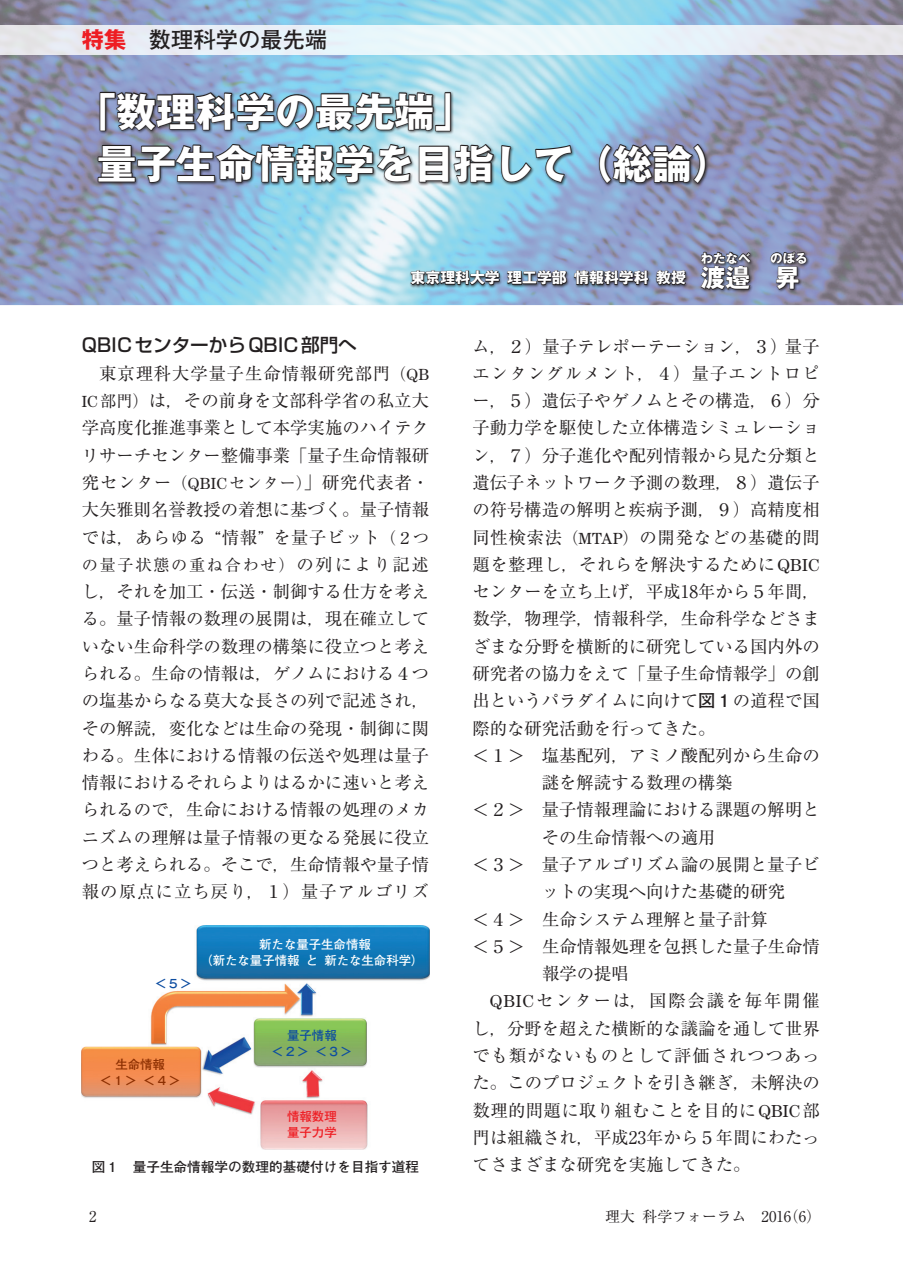
<style>
.page{position:relative;width:903px;height:1275px;background:#fff}
.page>*{position:absolute;margin:0;border:0;box-sizing:border-box;transform-origin:0 0}
.t1{font:700 39.73px/52.1px "Gothic MB101 Pr 6 N";color:#fff}
.t2{font:700 24.85px "Gothic MB101 Pr 6 N";color:#fff}
.t3{font:700 22.4px "Futo Go B101 Pr 6 N";color:#231f20}
.t4{font:500 18.55px "Shin Go Pr 6 N";color:#231f20}
.t5{font:17.32px/27.3px "Ryumin Pr 6 N";color:#231f20;text-align:justify}
.t6{font:17.32px "Ryumin Pr 6 N";letter-spacing:.045em;color:#231f20}
.t7{font:17.32px "Ryumin Pr 6 N";letter-spacing:.03em;color:#231f20}
.t8{font:17.32px "Ryumin Pr 6 N";letter-spacing:.02em;color:#231f20}
.t9{font:17.32px "Ryumin Pr 6 N";letter-spacing:.06em;color:#231f20}
.t10{font:17.32px "Ryumin Pr 6 N";letter-spacing:.1em;color:#231f20}
.t11{font:17.32px "Ryumin Pr 6 N";letter-spacing:.055em;color:#231f20}
.t12{font:16.1px "Ryumin Pr 6 N";letter-spacing:.11em;color:#231f20}
.t13{font:14.88px "Ryumin Pr 6 N";color:#231f20}
.t14{font:700 14.88px "Gothic MB101 Pr 6 N";color:#fff}
.t15{font:700 13.65px "Futo Go B101 Pr 6 N";color:#231f20}
.t16{font:700 12.42px/16.1px "Futo Go B101 Pr 6 N";color:#fff;text-align:center}
.t17{font:700 12.42px/16.1px "Futo Go B101 Pr 6 N";color:#0d4da1;text-align:center}
.t18{font:700 12.42px/16.1px "Futo Go B101 Pr 6 N";color:#8c2f01;text-align:center}
.t19{font:700 12.42px/16.1px "Futo Go B101 Pr 6 N";color:#ee1d23}
.t20{font:700 12.42px "Gothic MB101 Pr 6 N";color:#fff}
.s1{font-family:"Gothic MB101 Pr 6 N";color:#ee1d23}
.s2{font-size:24.85px}
.s3{font-size:16.1px}
.s4{font-family:"Century Std";font-size:16.1px}
.s5{font-size:17.32px}
.s6{font-family:"Century Std"}
.s7{font-family:"Futo Go B101 Pr 6 N";font-weight:700}
</style>
<div class="page">
<img style="left:82px;top:926px;width:347px;height:224px">
<img style="left:0;top:0;width:903px;height:305px">
<svg style="left:0;top:25px;width:903px;height:30px;background:#e8eff5"></svg>
<div style="left:96px;top:90px;width:613px;height:97px;background:#231f20;opacity:.8"></div>
<svg style="left:99px;top:91px;width:353px;height:45px;background:#536371"></svg>
<svg style="left:97px;top:142px;width:476px;height:43px;background:#5a6c78"></svg>
<svg style="left:598px;top:142px;width:109px;height:44px;background:#4b4e5d"></svg>
<div style="left:409px;top:250px;width:402px;height:43px;background:#231f20;opacity:.8"></div>
<svg style="left:408px;top:269px;width:92px;height:23px;background:#5a7a89"></svg>
<svg style="left:506px;top:269px;width:61px;height:23px"></svg>
<svg style="left:573px;top:269px;width:115px;height:36px;background:#6c7794"></svg>
<svg style="left:700px;top:251px;width:52px;height:40px;background:#494a58"></svg>
<svg style="left:770px;top:248px;width:37px;height:42px;background:#5b5c72"></svg>
<p class="t3" style="left:82px;top:22px;width:247px"><span class="s1">特集</span>　数理科学の最先端</p>
<h1 class="t1" style="left:97px;top:84px;width:636px;text-indent:-20px">「数理科学の最先端」<br>量子生命情報学を目指して（総論）</h1>
<p class="t20" style="left:770px;top:248px;width:39px">のぼる</p>
<p class="t20" style="left:701px;top:248px;width:51px">わたなべ</p>
<h2 class="t2" style="left:725px;top:257px;width:76px">邉 昇</h2>
<p class="t14" style="left:410px;top:265px;width:316px">東京理科大学理工学部情報科学科教授 <span class="s2">渡</span></p>
<p class="t4" style="left:82px;top:330px;width:276px">QBICセンターからQBIC部門へ</p>
<p class="t5" style="left:82px;top:359px;width:349px;text-indent:17px">東京理科大学量子生命情報研究部門<span class="s3">（</span><span class="s4">QB IC</span><span class="s3">部門）</span>は，その前身を文部科学省の私立大学高度化推進事業として本学実施のハイテクリサーチセンター整備事業「量子生命情報研究センター<span class="s3">（</span><span class="s4">QBIC</span><span class="s3">センター）</span>」研究代表者・大矢雅則名誉教授の着想に基づく。量子情報では，あらゆる “情報” を量子ビット<span class="s3">（２つ</span></p>
<p class="t12" style="left:82px;top:552px;width:349px">の量子状態の重ね合わせ）<span class="s5">の列により記述</span></p>
<p class="t5" style="left:82px;top:577px;width:349px">し，それを加工・伝送・制御する仕方を考える。量子情報の数理の展開は，現在確立していない生命科学の数理の構築に役立つと考えられる。生命の情報は，ゲノムにおける４つの塩基からなる莫大な長さの列で記述され，その解読，変化などは生命の発現・制御に関わる。生体における情報の伝送や処理は量子情報におけるそれらよりはるかに速いと考えられるので，生命における情報の処理のメカニズムの理解は量子情報の更なる発展に役立つと考えられる。そこで，生命情報や量子情報の原点に立ち戻り，１）量子アルゴリズ</p>
<p class="t17" style="left:155px;top:975px;width:39px">＜５＞</p>
<p class="t18" style="left:100px;top:1056px;width:82px">生命情報<br>＜１＞＜４＞</p>
<p class="t16" style="left:200px;top:935px;width:225px">新たな量子生命情報<br>（新たな量子情報と新たな生命科学）</p>
<p class="t17" style="left:272px;top:1027px;width:82px">量子情報<br>＜２＞＜３＞</p>
<p class="t19" style="left:287px;top:1108px;width:51px">情報数理量子力学</p>
<p class="t5" style="left:472px;top:332px;width:349px">ム，２）量子テレポーテーション，３）量子</p>
<p class="t9" style="left:472px;top:360px;width:349px">エンタングルメント，４）量子エントロピ</p>
<p class="t5" style="left:472px;top:386px;width:349px">ー，５）遺伝子やゲノムとその構造，６）分</p>
<p class="t5" style="left:472px;top:413px;width:349px">子動力学を駆使した立体構造シミュレーショ</p>
<p class="t5" style="left:472px;top:441px;width:349px">ン，７）分子進化や配列情報から見た分類と</p>
<p class="t5" style="left:472px;top:468px;width:349px">遺伝子ネットワーク予測の数理，８）遺伝子</p>
<p class="t5" style="left:472px;top:495px;width:349px">の符号構造の解明と疾病予測，９）高精度相</p>
<p class="t6" style="left:472px;top:523px;width:349px">同性検索法<span class="s3">（</span><span class="s4">MTAP</span><span class="s3">）</span>の開発などの基礎的問</p>
<p class="t7" style="left:472px;top:551px;width:349px">題を整理し，それらを解決するために<span class="s6">QBIC</span></p>
<p class="t5" style="left:472px;top:577px;width:349px">センターを立ち上げ，平成18年から５年間，</p>
<p class="t5" style="left:472px;top:604px;width:349px">数学，物理学，情報科学，生命科学などさま</p>
<p class="t5" style="left:472px;top:632px;width:349px">ざまな分野を横断的に研究している国内外の</p>
<p class="t5" style="left:472px;top:659px;width:349px">研究者の協力をえて「量子生命情報学」の創</p>
<p class="t5" style="left:472px;top:686px;width:349px">出というパラダイムに向けて<span class="s7">図１</span>の道程で国</p>
<p class="t5" style="left:472px;top:713px;width:245px">際的な研究活動を行ってきた。</p>
<p class="t5" style="left:472px;top:741px;width:349px">＜１＞ 塩基配列，アミノ酸配列から生命の</p>
<p class="t5" style="left:542px;top:768px;width:192px">謎を解読する数理の構築</p>
<p class="t5" style="left:472px;top:795px;width:349px">＜２＞ 量子情報理論における課題の解明と</p>
<p class="t5" style="left:542px;top:823px;width:175px">その生命情報への適用</p>
<p class="t5" style="left:472px;top:850px;width:349px">＜３＞ 量子アルゴリズム論の展開と量子ビ</p>
<p class="t5" style="left:542px;top:877px;width:245px">ットの実現へ向けた基礎的研究</p>
<p class="t5" style="left:472px;top:904px;width:297px">＜４＞ 生命システム理解と量子計算</p>
<p class="t5" style="left:472px;top:932px;width:349px">＜５＞ 生命情報処理を包摂した量子生命情</p>
<p class="t5" style="left:542px;top:959px;width:88px">報学の提唱</p>
<p class="t10" style="left:490px;top:987px;width:331px"><span class="s6">QBIC</span>センターは，国際会議を毎年開催</p>
<p class="t5" style="left:472px;top:1014px;width:349px">し，分野を超えた横断的な議論を通して世界</p>
<p class="t11" style="left:472px;top:1042px;width:349px">でも類がないものとして評価されつつあっ</p>
<p class="t5" style="left:473px;top:1068px;width:349px">た。このプロジェクトを引き継ぎ，未解決の</p>
<p class="t8" style="left:473px;top:1096px;width:349px">数理的問題に取り組むことを目的に<span class="s6">QBIC</span>部</p>
<p class="t5" style="left:473px;top:1123px;width:349px">門は組織され，平成23年から５年間にわたっ</p>
<p class="t15" style="left:92px;top:1155px;width:329px">図１ 量子生命情報学の数理的基礎付けを目指す道程</p>
<p class="t5" style="left:473px;top:1150px;width:279px">てさまざまな研究を実施してきた。</p>
<p class="t13" style="left:89px;top:1204px;width:9px">2</p>
<p class="t13" style="left:605px;top:1204px;width:217px">理大科学フォーラム　2016（6）</p>
</div>
